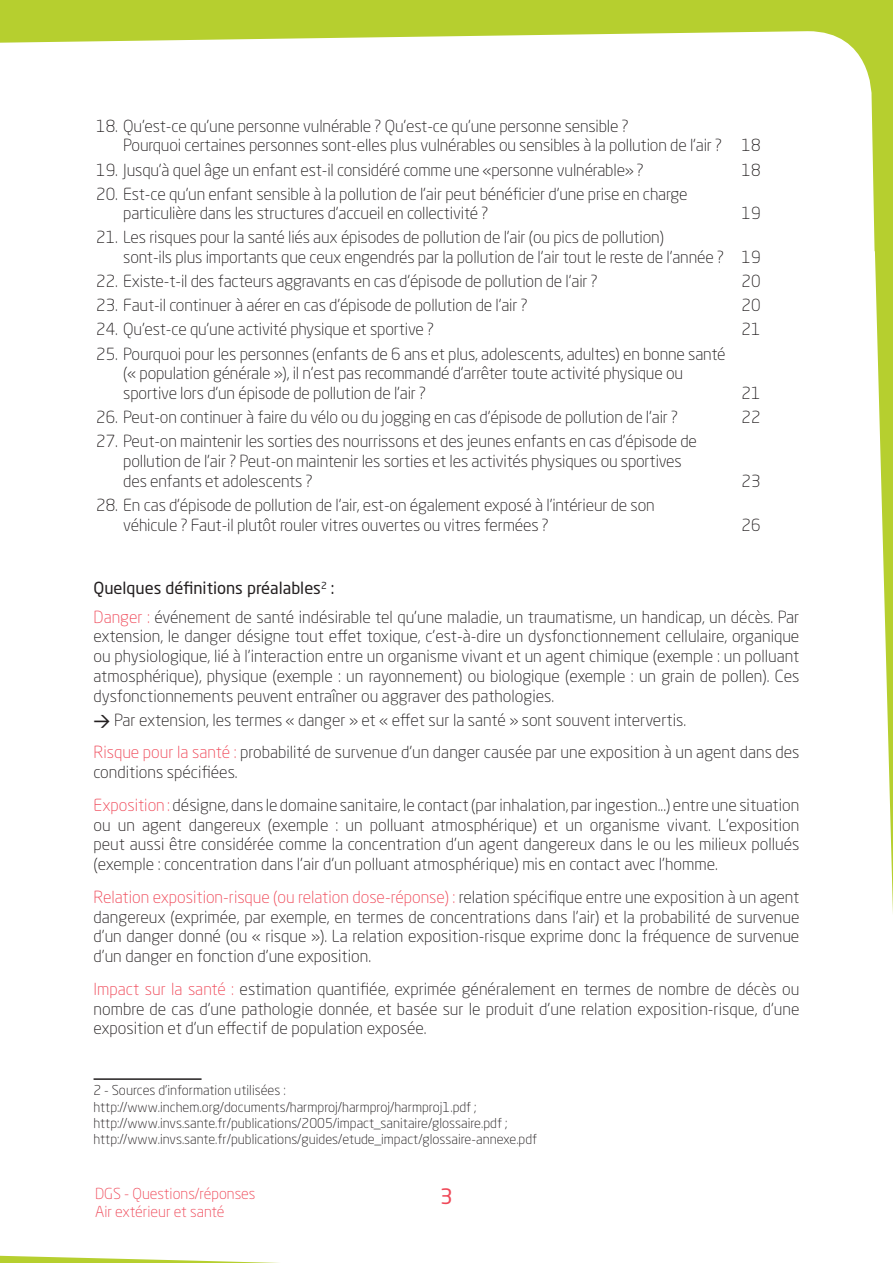
<style>
.page{position:relative;width:893px;height:1263px;background:#b6cf2f}
.page>*{position:absolute;margin:0;border:0;box-sizing:border-box;transform-origin:0 0}
.t1{font:21px "Neo Sans Std";color:#ef4858}
.t2{font:300 16.5px/19.8px "Neo Sans Std";letter-spacing:-.01em;color:#231f20}
.t3{font:300 15px "Neo Sans Std";color:#ef4858}
.t4{font:300 13.5px/16.2px "Neo Sans Std";color:#231f20}
.s1{font-weight:400}
.s2{color:#ef4858}
.s3{font-family:"DIN Pro";font-weight:500}
</style>
<div class="page">
<div style="left:0;top:31px;width:893px;height:1232px;background:#fff"></div>
<hr style="left:94px;top:1078px;width:108px;height:2px;background:#231f20">
<p class="t2" style="left:123px;top:116px;width:639px;text-indent:-27px">18. Qu’est-ce qu’une personne vulnérable ? Qu’est-ce qu’une personne sensible ?<br>Pourquoi certaines personnes sont-elles plus vulnérables ou sensibles à la pollution de l’air ? 18</p>
<p class="t2" style="left:96px;top:159px;width:549px">19. Jusqu’à quel âge un enfant est-il considéré comme une «personne vulnérable» ?</p>
<p class="t2" style="left:742px;top:159px;width:20px">18</p>
<p class="t2" style="left:123px;top:184px;width:566px;text-indent:-27px">20. Est-ce qu’un enfant sensible à la pollution de l’air peut bénéficier d’une prise en charge particulière dans les structures d’accueil en collectivité ?</p>
<p class="t2" style="left:742px;top:203px;width:20px">19</p>
<p class="t2" style="left:123px;top:227px;width:639px;text-indent:-27px">21. Les risques pour la santé liés aux épisodes de pollution de l’air (ou pics de pollution)<br>sont-ils plus importants que ceux engendrés par la pollution de l’air tout le reste de l’année ? 19</p>
<p class="t2" style="left:96px;top:271px;width:503px">22. Existe-t-il des facteurs aggravants en cas d’épisode de pollution de l’air ?</p>
<p class="t2" style="left:742px;top:271px;width:20px">20</p>
<p class="t2" style="left:96px;top:295px;width:433px">23. Faut-il continuer à aérer en cas d’épisode de pollution de l’air ?</p>
<p class="t2" style="left:742px;top:295px;width:20px">20</p>
<p class="t2" style="left:96px;top:319px;width:339px">24. Qu’est-ce qu’une activité physique et sportive ?</p>
<p class="t2" style="left:742px;top:319px;width:20px">21</p>
<p class="t2" style="left:123px;top:343px;width:604px;text-indent:-27px">25. Pourquoi pour les personnes (enfants de 6 ans et plus, adolescents, adultes) en bonne santé (« population générale »), il n’est pas recommandé d’arrêter toute activité physique ou sportive lors d’un épisode de pollution de l’air ?</p>
<p class="t2" style="left:742px;top:383px;width:20px">21</p>
<p class="t2" style="left:96px;top:407px;width:583px">26. Peut-on continuer à faire du vélo ou du jogging en cas d’épisode de pollution de l’air ?</p>
<p class="t2" style="left:742px;top:407px;width:20px">22</p>
<p class="t2" style="left:123px;top:431px;width:575px;text-indent:-27px">27. Peut-on maintenir les sorties des nourrissons et des jeunes enfants en cas d’épisode de pollution de l’air ? Peut-on maintenir les sorties et les activités physiques ou sportives des enfants et adolescents ?</p>
<p class="t2" style="left:742px;top:471px;width:20px">23</p>
<p class="t2" style="left:123px;top:495px;width:533px;text-indent:-27px">28. En cas d’épisode de pollution de l’air, est-on également exposé à l’intérieur de son véhicule ? Faut-il plutôt rouler vitres ouvertes ou vitres fermées ?</p>
<p class="t2" style="left:742px;top:515px;width:20px">26</p>
<p class="t2" style="left:94px;top:574px;width:707px;line-height:28.2px"><span class="s1">Quelques définitions préalables</span><sup>2</sup> <span class="s1">:<br></span><span class="s2">Danger :</span> événement de santé indésirable tel qu’une maladie, un traumatisme, un handicap, un décès. Par</p>
<p class="t2" style="left:94px;top:626px;width:707px;text-align:justify">extension, le danger désigne tout effet toxique, c’est-à-dire un dysfonctionnement cellulaire, organique ou physiologique, lié à l’interaction entre un organisme vivant et un agent chimique (exemple : un polluant atmosphérique), physique (exemple : un rayonnement) ou biologique (exemple : un grain de pollen). Ces dysfonctionnements peuvent entraîner ou aggraver des pathologies.</p>
<p class="t2" style="left:94px;top:703px;width:707px;line-height:32.5px"><span class="s3">→</span> Par extension, les termes « danger » et « effet sur la santé » sont souvent intervertis.<br><span class="s2">Risque pour la santé :</span> probabilité de survenue d’un danger causée par une exposition à un agent dans des</p>
<p class="t2" style="left:94px;top:756px;width:707px;line-height:32.5px">conditions spécifiées.<br><span class="s2">Exposition :</span> désigne, dans le domaine sanitaire, le contact (par inhalation, par ingestion...) entre une situation</p>
<p class="t2" style="left:94px;top:814px;width:707px;text-align:justify">ou un agent dangereux (exemple : un polluant atmosphérique) et un organisme vivant. L’exposition peut aussi être considérée comme la concentration d’un agent dangereux dans le ou les milieux pollués (exemple : concentration dans l’air d’un polluant atmosphérique) mis en contact avec l’homme.</p>
<p class="t2" style="left:94px;top:887px;width:707px;text-align:justify"><span class="s2">Relation exposition-risque (ou relation dose-réponse) :</span> relation spécifique entre une exposition à un agent dangereux (exprimée, par exemple, en termes de concentrations dans l’air) et la probabilité de survenue d’un danger donné (ou « risque »). La relation exposition-risque exprime donc la fréquence de survenue d’un danger en fonction d’une exposition.</p>
<p class="t2" style="left:94px;top:979px;width:707px;text-align:justify"><span class="s2">Impact sur la santé :</span> estimation quantifiée, exprimée généralement en termes de nombre de décès ou nombre de cas d’une pathologie donnée, et basée sur le produit d’une relation exposition-risque, d’une exposition et d’un effectif de population exposée.</p>
<p class="t4" style="left:94px;top:1082px;width:445px">2 - Sources d’information utilisées : http://www.inchem.org/documents/harmproj/harmproj/harmproj1.pdf ; http://www.invs.sante.fr/publications/2005/impact_sanitaire/glossaire.pdf ; http://www.invs.sante.fr/publications/guides/etude_impact/glossaire-annexe.pdf</p>
<p class="t3" style="left:95px;top:1185px;width:162px">DGS - Questions/réponses</p>
<p class="t1" style="left:440px;top:1183px;width:14px">3</p>
<p class="t3" style="left:95px;top:1203px;width:131px">Air extérieur et santé</p>
</div>
